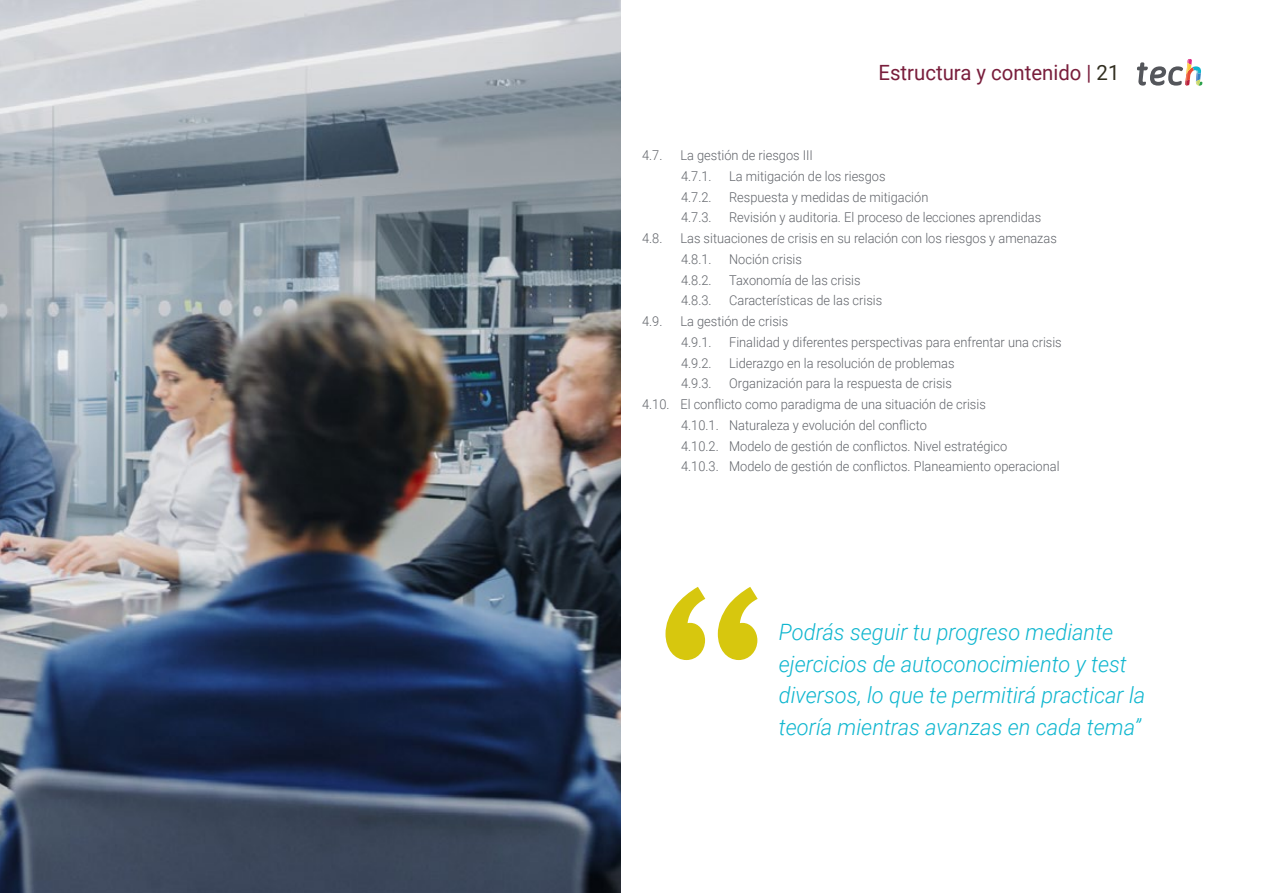
<style>
.page{position:relative;width:1263px;height:893px;background:#fff}
.page>*{position:absolute;margin:0;border:0;box-sizing:border-box;transform-origin:0 0}
.t1{font:italic 300 22.5px/31.5px "Roboto";color:#0fb6cf}
.t2{font:21px "Roboto";color:#791e3c}
.t3{font:300 13.5px/20.7px "Roboto";color:#61646a;scale:.95 1}
.s1{color:#312e20}
</style>
<div class="page">
<svg style="left:665px;top:587px;width:93px;height:73px"></svg>
<svg style="left:1137px;top:59px;width:65px;height:27px"></svg>
<img style="left:0;top:0;width:621px;height:893px">
<h2 class="t2" style="left:878px;top:57px;width:242px">Estructura y contenido | <span class="s1">21</span></h2>
<p class="t3" style="left:642px;top:144px;width:23px">4.7.</p>
<p class="t3" style="left:680px;top:144px;width:141px">La gestión de riesgos III<br>4.7.1.</p>
<p class="t3" style="left:729px;top:165px;width:166px">La mitigación de los riesgos</p>
<p class="t3" style="left:681px;top:186px;width:34px">4.7.2.</p>
<p class="t3" style="left:729px;top:186px;width:211px">Respuesta y medidas de mitigación</p>
<p class="t3" style="left:681px;top:207px;width:34px">4.7.3.</p>
<p class="t3" style="left:729px;top:207px;width:330px">Revisión y auditoria. El proceso de lecciones aprendidas</p>
<p class="t3" style="left:642px;top:227px;width:23px">4.8.</p>
<p class="t3" style="left:680px;top:227px;width:398px">Las situaciones de crisis en su relación con los riesgos y amenazas<br>4.8.1.</p>
<p class="t3" style="left:729px;top:248px;width:78px">Noción crisis</p>
<p class="t3" style="left:681px;top:269px;width:34px">4.8.2.</p>
<p class="t3" style="left:729px;top:269px;width:140px">Taxonomía de las crisis</p>
<p class="t3" style="left:681px;top:290px;width:34px">4.8.3.</p>
<p class="t3" style="left:729px;top:290px;width:163px">Características de las crisis</p>
<p class="t3" style="left:642px;top:310px;width:23px">4.9.</p>
<p class="t3" style="left:680px;top:310px;width:115px">La gestión de crisis<br>4.9.1.</p>
<p class="t3" style="left:729px;top:331px;width:352px">Finalidad y diferentes perspectivas para enfrentar una crisis</p>
<p class="t3" style="left:681px;top:352px;width:34px">4.9.2.</p>
<p class="t3" style="left:729px;top:352px;width:239px">Liderazgo en la resolución de problemas</p>
<p class="t3" style="left:681px;top:373px;width:34px">4.9.3.</p>
<p class="t3" style="left:729px;top:373px;width:236px">Organización para la respuesta de crisis</p>
<p class="t3" style="left:642px;top:393px;width:363px">4.10. El conflicto como paradigma de una situación de crisis</p>
<p class="t3" style="left:681px;top:414px;width:260px">4.10.1. Naturaleza y evolución del conflicto</p>
<p class="t3" style="left:681px;top:435px;width:345px">4.10.2. Modelo de gestión de conflictos. Nivel estratégico</p>
<p class="t3" style="left:681px;top:456px;width:400px">4.10.3. Modelo de gestión de conflictos. Planeamiento operacional</p>
<h1 class="t1" style="left:779px;top:616px;width:368px">Podrás seguir tu progreso mediante ejercicios de autoconocimiento y test diversos, lo que te permitirá practicar la teoría mientras avanzas en cada tema”</h1>
</div>
